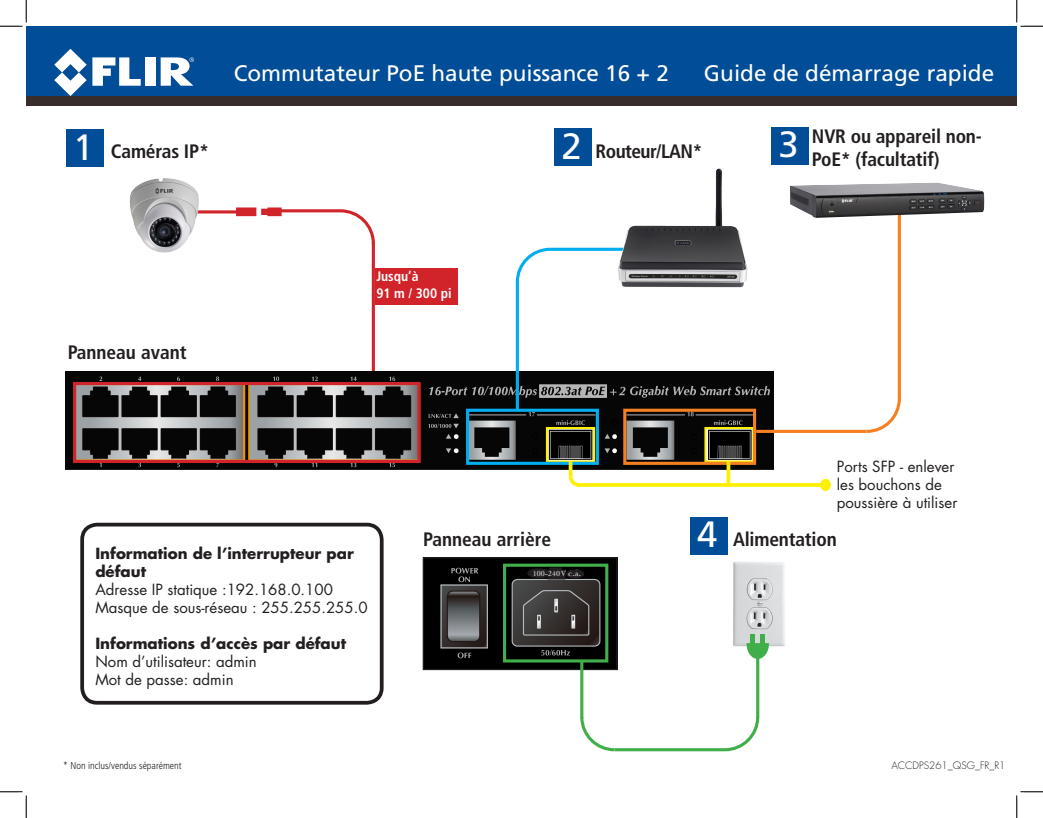
<style>
.page{position:relative;width:1043px;height:818px;background:#fff}
.page>*{position:absolute;margin:0;border:0;box-sizing:border-box;transform-origin:0 0}
.t1{font:36.5px "Frutiger";color:#fff}
.Product_title{font:22.5px "Frutiger";color:#fff}
.t2{font:700 condensed 19.38px/23.2px "Frutiger";letter-spacing:-.01em;color:#231f20}
.t3{font:700 condensed 19.38px "Frutiger";letter-spacing:-.03em;color:#231f20}
.t4{font:15px/18px "Futura";color:#231f20}
.t5{font:700 15px/18px "Futura";color:#231f20}
.t6{font:700 condensed 13.75px/16.5px "Frutiger";color:#fff}
.t7{font:300 condensed 10px "Frutiger";color:#231f20}
.File_Name{font:300 10px "Futura";color:#231f20}
.t8{font:700 8.75px "Perpetua";color:#b3b7b8}
</style>
<div class="page">
<div style="left:26px;top:26px;width:990px;height:75px;background:#014d97"></div>
<div style="left:26px;top:96px;width:990px;height:10px;background:#382d2b"></div>
<hr style="left:550px;top:248px;width:129px;height:3px;background:#00aeef">
<div style="left:554px;top:128px;width:37px;height:37px;background:#014d97"></div>
<div style="left:771px;top:127px;width:37px;height:37px;background:#014d97"></div>
<img style="left:733px;top:561px;width:52px;height:85px">
<svg style="left:746px;top:643px;width:22px;height:16px"></svg>
<div style="left:750px;top:634px;width:5px;height:13px;background:#40ae49"></div>
<div style="left:760px;top:634px;width:5px;height:13px;background:#40ae49"></div>
<div style="left:690px;top:517px;width:37px;height:37px;background:#014d97"></div>
<div style="left:375px;top:268px;width:82px;height:36px;background:#d1232a"></div>
<div style="left:66px;top:129px;width:37px;height:38px;background:#014d97"></div>
<hr style="left:277px;top:209px;width:64px;height:3px;background:#d1232a">
<hr style="left:372px;top:242px;width:3px;height:129px;background:#d1232a">
<svg style="left:261px;top:207px;width:20px;height:9px"></svg>
<div style="left:236px;top:207px;width:20px;height:9px;background:#d1232a;border:4px solid #d1232a"></div>
<hr style="left:191px;top:210px;width:48px;height:3px;background:#d1232a">
<img style="left:129px;top:178px;width:79px;height:75px">
<div style="left:145px;top:57px;width:11px;height:29px;background:#fff"></div>
<svg style="left:54px;top:49px;width:87px;height:47px"></svg>
<svg style="left:161px;top:57px;width:33px;height:29px"></svg>
<img style="left:65px;top:371px;width:708px;height:99px">
<div style="left:73px;top:382px;width:347px;height:81px;border:3px solid #d1232a"></div>
<svg style="left:337px;top:209px;width:38px;height:38px"></svg>
<svg style="left:515px;top:247px;width:38px;height:38px"></svg>
<svg style="left:722px;top:713px;width:38px;height:39px"></svg>
<svg style="left:580px;top:713px;width:37px;height:39px"></svg>
<svg style="left:863px;top:395px;width:38px;height:38px"></svg>
<div style="left:466px;top:408px;width:133px;height:57px;border:3px solid #00aeef"></div>
<div style="left:623px;top:408px;width:133px;height:57px;border:3px solid #f58021"></div>
<hr style="left:516px;top:281px;width:3px;height:129px;background:#00aeef">
<hr style="left:756px;top:657px;width:3px;height:60px;background:#40ae49">
<hr style="left:897px;top:212px;width:3px;height:187px;background:#f58021">
<img style="left:618px;top:168px;width:129px;height:120px">
<img style="left:424px;top:559px;width:191px;height:109px">
<div style="left:422px;top:557px;width:195px;height:113px;border:1px solid #231f20"></div>
<div style="left:503px;top:563px;width:105px;height:99px;border:3px solid #40ae49"></div>
<hr style="left:614px;top:748px;width:111px;height:3px;background:#40ae49">
<hr style="left:756px;top:430px;width:110px;height:3px;background:#f58021">
<hr style="left:580px;top:661px;width:3px;height:57px;background:#40ae49">
<img style="left:790px;top:182px;width:194px;height:36px">
<div style="left:547px;top:569px;width:18px;height:10px;border:4px solid #231f20"></div>
<div style="left:549px;top:567px;width:12px;height:11px;border:4px solid #231f20"></div>
<svg style="left:551px;top:571px;width:7px;height:5px"></svg>
<div style="left:527px;top:568px;width:23px;height:10px;border:4px solid #231f20;border-radius:50%"></div>
<div style="left:566px;top:569px;width:18px;height:9px;border:4px solid #231f20;border-radius:50%"></div>
<div style="left:80px;top:522px;width:303px;height:182px;border:4px solid #231f20;border-radius:15px"></div>
<svg style="left:568px;top:461px;width:4px;height:11px"></svg>
<svg style="left:583px;top:483px;width:237px;height:4px"></svg>
<svg style="left:568px;top:472px;width:15px;height:15px"></svg>
<svg style="left:726px;top:461px;width:4px;height:24px"></svg>
<div style="left:820px;top:479px;width:10px;height:12px;border:4px solid #ffef06;border-radius:50%"></div>
<svg style="left:0;top:0;width:27px;height:27px"></svg>
<svg style="left:0;top:791px;width:27px;height:27px"></svg>
<svg style="left:1016px;top:0;width:26px;height:27px"></svg>
<svg style="left:1016px;top:791px;width:26px;height:27px"></svg>
<p class="t1" style="left:73px;top:125px;width:22px">1</p>
<p class="t2" style="left:111px;top:140px;width:100px">Caméras IP*</p>
<p class="Product_title" style="left:234px;top:60px;width:436px">Commutateur PoE haute puissance 16 + 2</p>
<p class="Product_title" style="left:704px;top:60px;width:292px">Guide de démarrage rapide</p>
<p class="t1" style="left:561px;top:124px;width:22px">2</p>
<p class="t3" style="left:595px;top:139px;width:108px">Routeur/LAN*</p>
<p class="t1" style="left:778px;top:123px;width:22px">3</p>
<p class="t2" style="left:812px;top:124px;width:171px">NVR ou appareil non-<br>PoE* (facultatif)</p>
<p class="t2" style="left:68px;top:340px;width:121px">Panneau avant</p>
<p class="t6" style="left:376px;top:268px;width:77px">Jusqu’à<br>91 m / 300 pi</p>
<p class="t4" style="left:836px;top:458px;width:122px">Ports SFP - enlever les bouchons de poussière à utiliser</p>
<p class="t5" style="left:95px;top:544px;width:260px">Information de l’interrupteur par défaut</p>
<p class="t4" style="left:95px;top:580px;width:239px">Adresse IP statique :192.168.0.100</p>
<p class="t4" style="left:95px;top:598px;width:274px">Masque de sous-réseau : 255.255.255.0</p>
<p class="t5" style="left:95px;top:634px;width:252px">Informations d’accès par défaut</p>
<p class="t4" style="left:95px;top:652px;width:163px">Nom d’utilisateur: admin</p>
<p class="t4" style="left:95px;top:670px;width:140px">Mot de passe: admin</p>
<p class="t7" style="left:63px;top:759px;width:120px">* Non inclus/vendus séparément</p>
<p class="t2" style="left:423px;top:528px;width:129px">Panneau arrière</p>
<p class="t8" style="left:533px;top:567px;width:50px">100-240V c.a.</p>
<p class="t1" style="left:697px;top:513px;width:22px">4</p>
<p class="t2" style="left:733px;top:528px;width:105px">Alimentation</p>
<p class="File_Name" style="left:891px;top:759px;width:116px">ACCDPS261_QSG_FR_R1</p>
</div>
